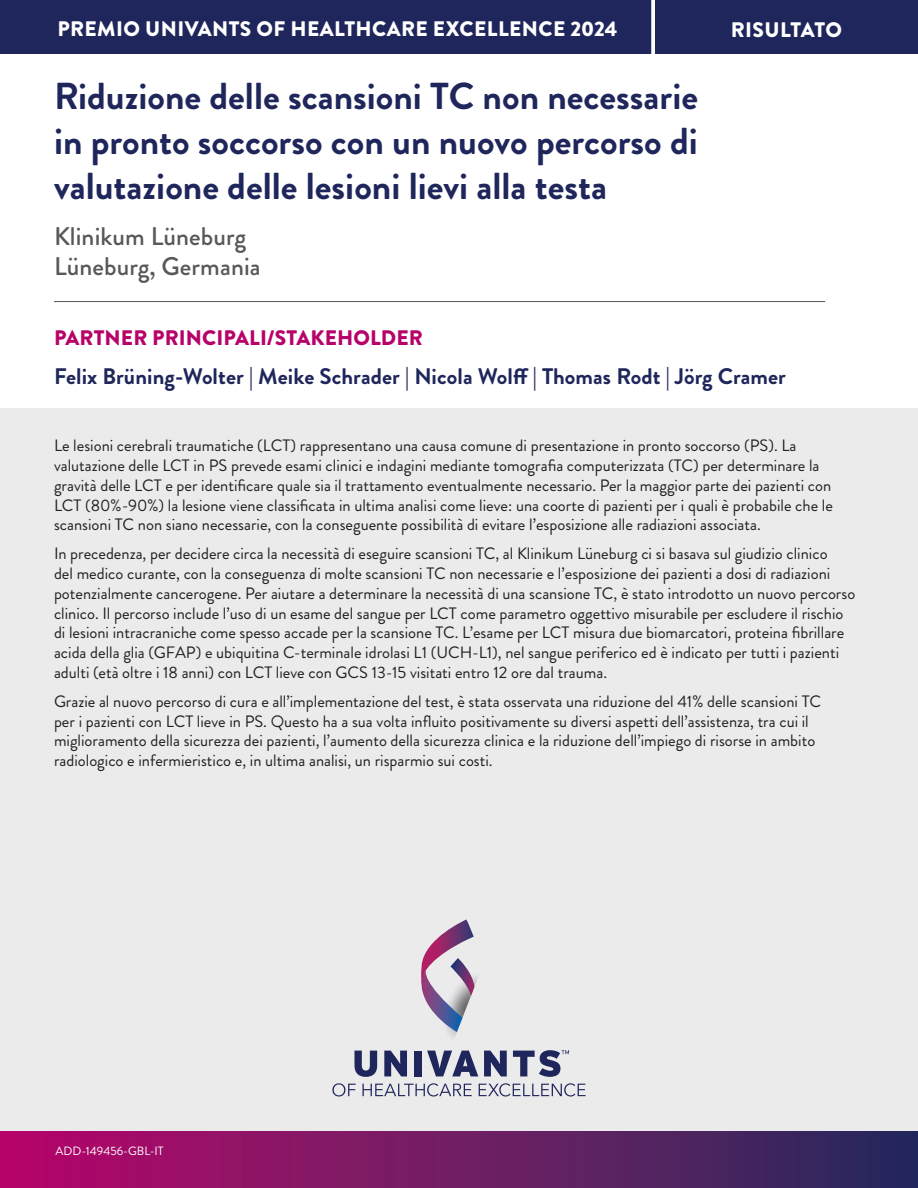
<style>
.page{position:relative;width:918px;height:1188px;background:#fff}
.page>*{position:absolute;margin:0;border:0;box-sizing:border-box;transform-origin:0 0}
.t1{font:700 37.5px/45px "Brandon Grotesque";color:#1f265b;text-align:justify}
.t2{font:500 25.5px/30.6px "Brandon Grotesque";letter-spacing:.005em;color:#57585a}
.t3{font:700 22.5px "Brandon Grotesque";letter-spacing:.005em;color:#1f265b}
.t4{font:900 21px "Brandon Grotesque";letter-spacing:.02em;color:#fff}
.t5{font:900 21px "Brandon Grotesque";letter-spacing:.005em;color:#b70369}
.t6{font:16.5px/19.8px "Brandon Grotesque";color:#231f20}
.t7{font:12px "Brandon Grotesque";color:#fff}
</style>
<div class="page">
<div style="left:0;top:408px;width:918px;height:751px;background:#ebebec"></div>
<div style="left:0;top:1132px;width:918px;height:56px;background:linear-gradient(to right,#b8096a,#272d5c)"></div>
<div style="left:0;top:0;width:918px;height:54px;background:#1f265b"></div>
<svg style="left:354px;top:1051px;width:23px;height:26px"></svg>
<svg style="left:384px;top:1051px;width:23px;height:25px"></svg>
<svg style="left:427px;top:1051px;width:51px;height:25px"></svg>
<svg style="left:484px;top:1051px;width:23px;height:25px"></svg>
<div style="left:414px;top:1051px;width:8px;height:25px;background:#1f265b"></div>
<svg style="left:513px;top:1050px;width:56px;height:27px"></svg>
<svg style="left:421px;top:919px;width:57px;height:119px"></svg>
<svg style="left:332px;top:1083px;width:24px;height:14px"></svg>
<svg style="left:362px;top:1083px;width:110px;height:14px"></svg>
<svg style="left:479px;top:1083px;width:107px;height:14px"></svg>
<svg style="left:651px;top:0;width:4px;height:54px"></svg>
<hr style="left:54px;top:301px;width:771px;height:1px;background:#57585a">
<p class="t4" style="left:57px;top:14px;width:562px">PREMIO UNIVANTS OF HEALTHCARE EXCELLENCE 2024</p>
<h1 class="t1" style="left:54px;top:74px;width:646px">Riduzione delle scansioni TC non necessarie in pronto soccorso con un nuovo percorso di valutazione delle lesioni lievi alla testa</h1>
<h2 class="t2" style="left:54px;top:221px;width:208px">Klinikum Lüneburg<br>Lüneburg, Germania</h2>
<p class="t5" style="left:54px;top:323px;width:371px">PARTNER PRINCIPALI/STAKEHOLDER</p>
<p class="t4" style="left:731px;top:14px;width:113px">RISULTATO</p>
<h3 class="t3" style="left:54px;top:361px;width:733px">Felix Brüning-Wolter | Meike Schrader | Nicola Wolff | Thomas Rodt | Jörg Cramer</h3>
<p class="t6" style="left:54px;top:436px;width:780px">Le lesioni cerebrali traumatiche (LCT) rappresentano una causa comune di presentazione in pronto soccorso (PS). La valutazione delle LCT in PS prevede esami clinici e indagini mediante tomografia computerizzata (TC) per determinare la gravità delle LCT e per identificare quale sia il trattamento eventualmente necessario. Per la maggior parte dei pazienti con LCT (80%-90%) la lesione viene classificata in ultima analisi come lieve: una coorte di pazienti per i quali è probabile che le scansioni TC non siano necessarie, con la conseguente possibilità di evitare l’esposizione alle radiazioni associata.</p>
<p class="t6" style="left:54px;top:544px;width:803px">In precedenza, per decidere circa la necessità di eseguire scansioni TC, al Klinikum Lüneburg ci si basava sul giudizio clinico<br>del medico curante, con la conseguenza di molte scansioni TC non necessarie e l’esposizione dei pazienti a dosi di radiazioni potenzialmente cancerogene. Per aiutare a determinare la necessità di una scansione TC, è stato introdotto un nuovo percorso clinico. Il percorso include l’uso di un esame del sangue per LCT come parametro oggettivo misurabile per escludere il rischio di lesioni intracraniche come spesso accade per la scansione TC. L’esame per LCT misura due biomarcatori, proteina fibrillare acida della glia (GFAP) e ubiquitina C-terminale idrolasi L1 (UCH-L1), nel sangue periferico ed è indicato per tutti i pazienti adulti (età oltre i 18 anni) con LCT lieve con GCS 13-15 visitati entro 12 ore dal trauma.</p>
<p class="t6" style="left:54px;top:692px;width:769px">Grazie al nuovo percorso di cura e all’implementazione del test, è stata osservata una riduzione del 41% delle scansioni TC per i pazienti con LCT lieve in PS. Questo ha a sua volta influito positivamente su diversi aspetti dell’assistenza, tra cui il miglioramento della sicurezza dei pazienti, l’aumento della sicurezza clinica e la riduzione dell’impiego di risorse in ambito radiologico e infermieristico e, in ultima analisi, un risparmio sui costi.</p>
<p class="t7" style="left:56px;top:1142px;width:109px">ADD-149456-GBL-IT</p>
</div>
